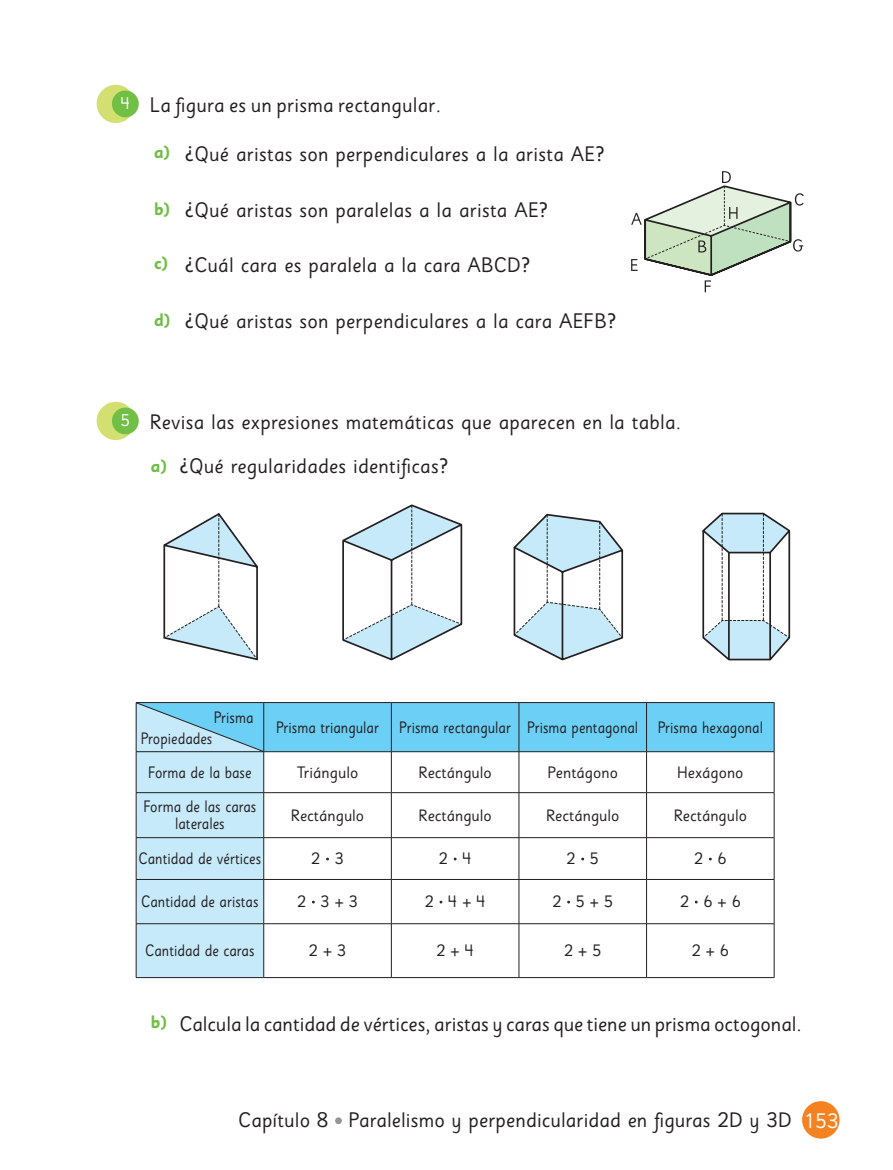
<style>
.page{position:relative;width:893px;height:1170px;background:#fff}
.page>*{position:absolute;margin:0;border:0;box-sizing:border-box;transform-origin:0 0}
.PREGUNTA{font:21px "Sassoon Sans Std";letter-spacing:.01em;color:#231f20}
.t1{font:700 18px "Sassoon Sans Std";color:#70be45}
.t2{font:16.95px "Sassoon Sans Std";color:#fff}
.t3{font:16.5px/17px "Sassoon Sans Std";color:#231f20;text-align:center;scale:.9 1}
.t4{font:16.5px "Sassoon Sans Std";color:#231f20}
.s1{color:#fff}
</style>
<div class="page">
<div style="left:802px;top:1100px;width:37px;height:38px;background:#f58220;border-radius:50%"></div>
<svg style="left:335px;top:1116px;width:7px;height:7px"></svg>
<div style="left:97px;top:85px;width:38px;height:38px;background:#d3e071;border-radius:50%"></div>
<div style="left:112px;top:90px;width:27px;height:27px;background:#71bf44;border-radius:50%"></div>
<div style="left:97px;top:401px;width:38px;height:39px;background:#d3e071;border-radius:50%"></div>
<div style="left:112px;top:407px;width:27px;height:27px;background:#71bf44;border-radius:50%"></div>
<svg style="left:342px;top:504px;width:121px;height:157px"></svg>
<svg style="left:513px;top:513px;width:111px;height:148px"></svg>
<svg style="left:702px;top:512px;width:89px;height:149px"></svg>
<svg style="left:163px;top:513px;width:95px;height:148px"></svg>
<svg style="left:631px;top:171px;width:173px;height:121px"></svg>
<hr style="left:774px;top:702px;width:1px;height:49px;background:#231f20">
<hr style="left:774px;top:751px;width:1px;height:41px;background:#231f20">
<hr style="left:774px;top:792px;width:1px;height:45px;background:#231f20">
<hr style="left:774px;top:837px;width:1px;height:42px;background:#231f20">
<hr style="left:774px;top:879px;width:1px;height:44px;background:#231f20">
<hr style="left:774px;top:923px;width:1px;height:54px;background:#231f20">
<hr style="left:136px;top:977px;width:128px;height:1px;background:#231f20">
<hr style="left:264px;top:977px;width:127px;height:1px;background:#231f20">
<hr style="left:391px;top:977px;width:128px;height:1px;background:#231f20">
<hr style="left:519px;top:977px;width:127px;height:1px;background:#231f20">
<hr style="left:646px;top:977px;width:128px;height:1px;background:#231f20">
<svg style="left:136px;top:702px;width:638px;height:275px"></svg>
<p class="t2" style="left:121px;top:92px;width:11px">4</p>
<p class="PREGUNTA" style="left:150px;top:92px;width:293px">La figura es un prisma rectangular.</p>
<p class="t1" style="left:154px;top:141px;width:18px">a)</p>
<p class="PREGUNTA" style="left:185px;top:141px;width:421px">¿Qué aristas son perpendiculares a la arista AE?</p>
<p class="PREGUNTA" style="left:185px;top:197px;width:365px">¿Qué aristas son paralelas a la arista AE?</p>
<p class="PREGUNTA" style="left:185px;top:252px;width:347px">¿Cuál cara es paralela a la cara ABCD?</p>
<p class="PREGUNTA" style="left:185px;top:308px;width:433px">¿Qué aristas son perpendiculares a la cara AEFB?</p>
<p class="t1" style="left:154px;top:198px;width:18px">b)</p>
<p class="t1" style="left:154px;top:252px;width:16px">c)</p>
<p class="t1" style="left:154px;top:309px;width:18px">d)</p>
<p class="t2" style="left:121px;top:409px;width:11px">5</p>
<p class="PREGUNTA" style="left:150px;top:408px;width:533px">Revisa las expresiones matemáticas que aparecen en la tabla.</p>
<p class="t1" style="left:150px;top:454px;width:18px">a)</p>
<p class="PREGUNTA" style="left:180px;top:453px;width:270px">¿Qué regularidades identificas?</p>
<p class="t3" style="left:214px;top:708px;width:46px">Prisma</p>
<p class="t3" style="left:141px;top:729px;width:81px">Propiedades</p>
<p class="t3" style="left:276px;top:719px;width:116px">Prisma triangular</p>
<p class="t3" style="left:399px;top:719px;width:126px">Prisma rectangular</p>
<p class="t3" style="left:527px;top:719px;width:125px">Prisma pentagonal</p>
<p class="t3" style="left:657px;top:719px;width:118px">Prisma hexagonal</p>
<p class="t3" style="left:148px;top:764px;width:116px">Forma de la base</p>
<p class="t4" style="left:297px;top:762px;width:63px">Triángulo</p>
<p class="t4" style="left:418px;top:762px;width:75px">Rectángulo</p>
<p class="t4" style="left:547px;top:762px;width:72px">Pentágono</p>
<p class="t4" style="left:677px;top:762px;width:68px">Hexágono</p>
<p class="t3" style="left:143px;top:798px;width:127px">Forma de las caras laterales</p>
<p class="t4" style="left:291px;top:805px;width:75px">Rectángulo</p>
<p class="t4" style="left:418px;top:805px;width:75px">Rectángulo</p>
<p class="t4" style="left:546px;top:805px;width:75px">Rectángulo</p>
<p class="t4" style="left:673px;top:805px;width:75px">Rectángulo</p>
<p class="t3" style="left:139px;top:850px;width:138px">Cantidad de vértices</p>
<p class="t4" style="left:311px;top:848px;width:34px">2 · 3</p>
<p class="t4" style="left:439px;top:848px;width:34px">2 · 4</p>
<p class="t4" style="left:566px;top:848px;width:34px">2 · 5</p>
<p class="t4" style="left:694px;top:848px;width:34px">2 · 6</p>
<p class="t3" style="left:141px;top:893px;width:132px">Cantidad de aristas</p>
<p class="t4" style="left:297px;top:891px;width:62px">2 · 3 + 3</p>
<p class="t4" style="left:425px;top:891px;width:62px">2 · 4 + 4</p>
<p class="t4" style="left:552px;top:891px;width:62px">2 · 5 + 5</p>
<p class="t4" style="left:680px;top:891px;width:62px">2 · 6 + 6</p>
<p class="t3" style="left:145px;top:942px;width:123px">Cantidad de caras</p>
<p class="t4" style="left:309px;top:940px;width:39px">2 + 3</p>
<p class="t4" style="left:436px;top:940px;width:39px">2 + 4</p>
<p class="t4" style="left:564px;top:940px;width:39px">2 + 5</p>
<p class="t4" style="left:691px;top:940px;width:39px">2 + 6</p>
<p class="t1" style="left:150px;top:1010px;width:18px">b)</p>
<p class="PREGUNTA" style="left:180px;top:1010px;width:623px">Calcula la cantidad de vértices, aristas y caras que tiene un prisma octogonal.</p>
<p class="PREGUNTA" style="left:238px;top:1107px;width:602px">Capítulo 8 Paralelismo y perpendicularidad en figuras 2D y 3D <span class="s1">153</span></p>
</div>
